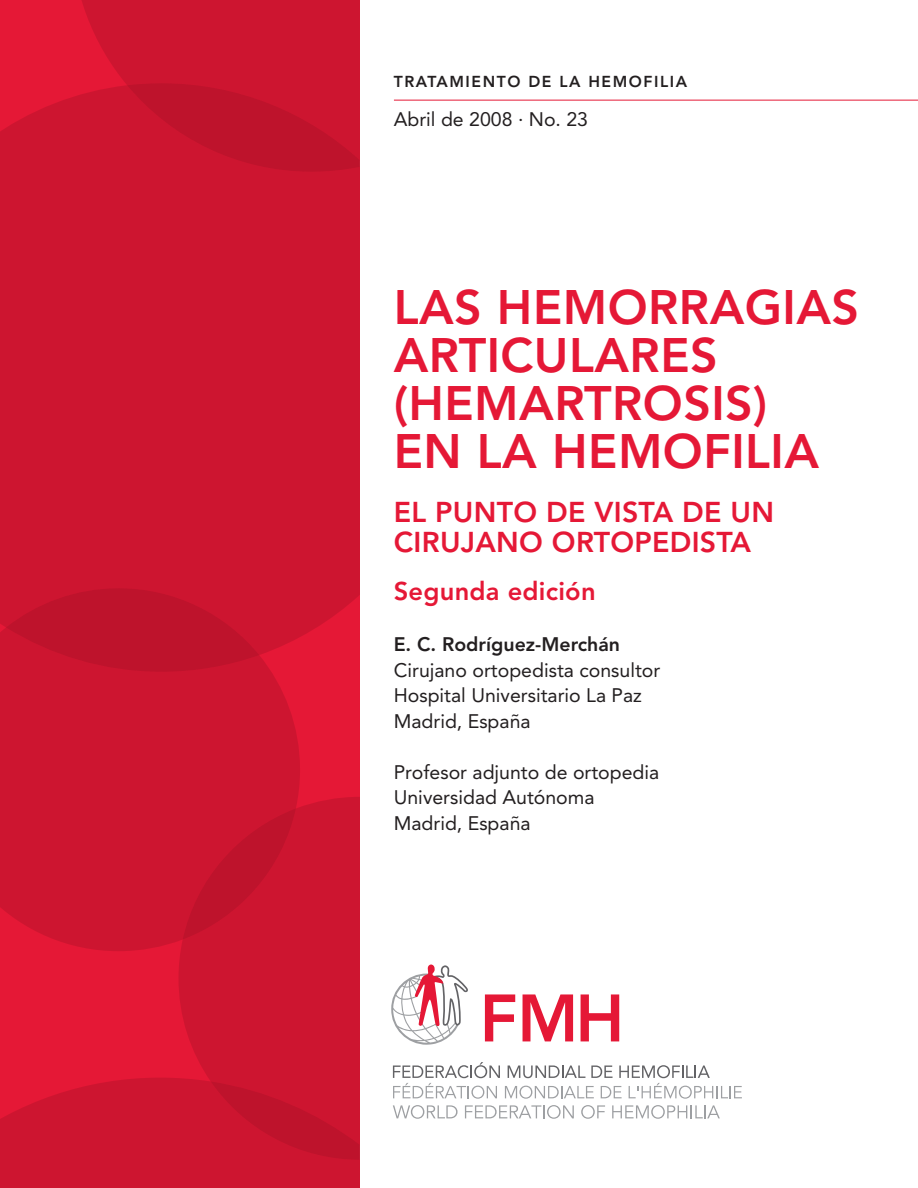
<style>
.page{position:relative;width:918px;height:1188px;background:#fff}
.page>*{position:absolute;margin:0;border:0;box-sizing:border-box;transform-origin:0 0}
.t1{font:800 48px/48px "Avenir LT Std";letter-spacing:.01em;color:#e51836}
.t2{font:800 28.5px/30px "Avenir LT Std";letter-spacing:.01em;color:#e51836}
.t3{font:800 25.5px "Avenir LT Std";letter-spacing:.01em;color:#e51836}
.t4{font:19.5px/25.5px "Avenir LT Std";color:#231f20}
.t5{font:800 19.5px "Avenir LT Std";color:#231f20}
.t6{font:800 15.75px "Avenir LT Std";letter-spacing:.1em;color:#231f20}
</style>
<div class="page">
<div style="left:0;top:0;width:360px;height:1188px;background:#e51836"></div>
<div style="left:82px;top:0;width:278px;height:85px;background:#cd1530"></div>
<div style="left:0;top:85px;width:360px;height:552px;background:#cd1530"></div>
<svg style="left:0;top:139px;width:1px;height:360px"></svg>
<div style="left:0;top:627px;width:300px;height:324px;background:#cd1530"></div>
<svg style="left:6px;top:588px;width:253px;height:84px"></svg>
<div style="left:178px;top:797px;width:182px;height:281px;background:#cd1530"></div>
<svg style="left:183px;top:808px;width:113px;height:132px"></svg>
<svg style="left:127px;top:83px;width:233px;height:89px"></svg>
<svg style="left:0;top:1078px;width:360px;height:110px"></svg>
<hr style="left:394px;top:100px;width:524px;height:1px;background:#e51836">
<svg style="left:485px;top:994px;width:30px;height:47px"></svg>
<svg style="left:523px;top:994px;width:50px;height:47px"></svg>
<svg style="left:581px;top:994px;width:38px;height:47px"></svg>
<svg style="left:391px;top:964px;width:77px;height:81px"></svg>
<svg style="left:393px;top:1062px;width:349px;height:37px"></svg>
<svg style="left:393px;top:1105px;width:65px;height:13px"></svg>
<svg style="left:465px;top:1105px;width:109px;height:13px"></svg>
<svg style="left:581px;top:1105px;width:24px;height:13px"></svg>
<svg style="left:612px;top:1105px;width:108px;height:13px"></svg>
<p class="t6" style="left:394px;top:72px;width:295px">TRATAMIENTO DE LA HEMOFILIA</p>
<p class="t4" style="left:394px;top:107px;width:196px">Abril de 2008 · No. 23</p>
<h1 class="t1" style="left:394px;top:284px;width:467px">LAS HEMORRAGIAS<br>ARTICULARES (HEMARTROSIS)<br>EN LA HEMOFILIA</h1>
<h2 class="t2" style="left:394px;top:497px;width:382px">EL PUNTO DE VISTA DE UN<br>CIRUJANO ORTOPEDISTA</h2>
<h3 class="t3" style="left:394px;top:576px;width:203px">Segunda edición</h3>
<p class="t5" style="left:394px;top:633px;width:228px">E. C. Rodríguez-Merchán</p>
<p class="t4" style="left:394px;top:657px;width:268px">Cirujano ortopedista consultor<br>Hospital Universitario La Paz<br>Madrid, España</p>
<p class="t4" style="left:394px;top:759px;width:267px">Profesor adjunto de ortopedia<br>Universidad Autónoma<br>Madrid, España</p>
</div>
